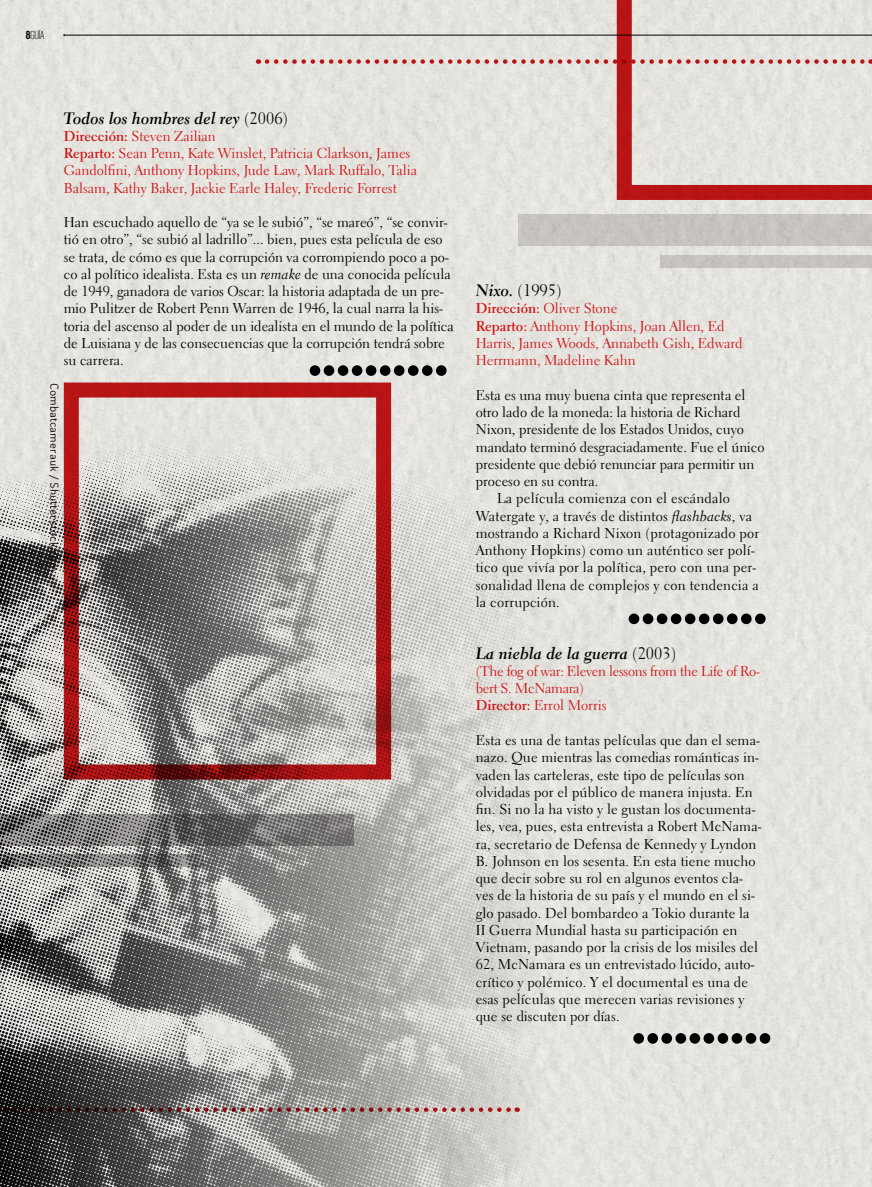
<style>
.page{position:relative;width:872px;height:1187px;background:#fff}
.page>*{position:absolute;margin:0;border:0;box-sizing:border-box;transform-origin:0 0}
.t1{font:16.5px "Electra LT Std Bold Cursive";color:#000}
.t2{font:16.5px "Electra LT Std";color:#000}
.t3{font:14.25px/17.2px "Electra LT Std";letter-spacing:.01em;color:#000}
.t4{font:14.25px/17.2px "Electra LT Std";color:#cd1719}
.t5{font:14.25px/17.2px "Electra LT Std";letter-spacing:-.02em;color:#cd1719}
.t6{font:300 12px "Certa Sans";color:#000}
.t7{font:300 12px "Giorgio Sans";color:#000}
.s1{font-weight:700}
.s2{font-family:"Electra LT Std"}
.s3{font-family:"Electra LT Std Cursive"}
.s4{font-family:"Electra LT Std Bold Cursive"}
</style>
<div class="page">
<div style="left:0;top:0;width:872px;height:1186px;background:#e6e4df"></div>
<img style="left:0;top:441px;width:540px;height:745px">
<div style="left:64px;top:382px;width:327px;height:397px;border:15px solid #cd1719"></div>
<div style="left:310px;top:365px;width:10px;height:11px;background:#000;border-radius:50%"></div>
<div style="left:324px;top:365px;width:10px;height:11px;background:#000;border-radius:50%"></div>
<div style="left:338px;top:365px;width:10px;height:11px;background:#000;border-radius:50%"></div>
<div style="left:352px;top:365px;width:10px;height:11px;background:#000;border-radius:50%"></div>
<div style="left:366px;top:365px;width:10px;height:11px;background:#000;border-radius:50%"></div>
<div style="left:380px;top:365px;width:10px;height:11px;background:#000;border-radius:50%"></div>
<div style="left:394px;top:365px;width:10px;height:11px;background:#000;border-radius:50%"></div>
<div style="left:408px;top:365px;width:10px;height:11px;background:#000;border-radius:50%"></div>
<div style="left:422px;top:365px;width:10px;height:11px;background:#000;border-radius:50%"></div>
<div style="left:436px;top:365px;width:10px;height:11px;background:#000;border-radius:50%"></div>
<div style="left:628px;top:613px;width:11px;height:11px;background:#000;border-radius:50%"></div>
<div style="left:642px;top:613px;width:11px;height:11px;background:#000;border-radius:50%"></div>
<div style="left:657px;top:613px;width:10px;height:11px;background:#000;border-radius:50%"></div>
<div style="left:671px;top:613px;width:10px;height:11px;background:#000;border-radius:50%"></div>
<div style="left:685px;top:613px;width:10px;height:11px;background:#000;border-radius:50%"></div>
<div style="left:699px;top:613px;width:10px;height:11px;background:#000;border-radius:50%"></div>
<div style="left:713px;top:613px;width:10px;height:11px;background:#000;border-radius:50%"></div>
<div style="left:727px;top:613px;width:10px;height:11px;background:#000;border-radius:50%"></div>
<div style="left:741px;top:613px;width:10px;height:11px;background:#000;border-radius:50%"></div>
<div style="left:755px;top:613px;width:10px;height:11px;background:#000;border-radius:50%"></div>
<div style="left:633px;top:1032px;width:11px;height:11px;background:#000;border-radius:50%"></div>
<div style="left:647px;top:1032px;width:11px;height:11px;background:#000;border-radius:50%"></div>
<div style="left:661px;top:1032px;width:11px;height:11px;background:#000;border-radius:50%"></div>
<div style="left:675px;top:1032px;width:11px;height:11px;background:#000;border-radius:50%"></div>
<svg style="left:689px;top:1032px;width:11px;height:11px"></svg>
<svg style="left:703px;top:1032px;width:11px;height:11px"></svg>
<svg style="left:717px;top:1032px;width:11px;height:11px"></svg>
<svg style="left:731px;top:1032px;width:11px;height:11px"></svg>
<svg style="left:745px;top:1032px;width:11px;height:11px"></svg>
<svg style="left:759px;top:1032px;width:11px;height:11px"></svg>
<div style="left:519px;top:214px;width:353px;height:32px;background:#c6c3c0"></div>
<div style="left:660px;top:255px;width:212px;height:13px;background:#c6c2bf"></div>
<svg style="left:0;top:814px;width:354px;height:31px;background:#726f6e"></svg>
<svg style="left:0;top:854px;width:204px;height:13px;background:#726f6f"></svg>
<svg style="left:0;top:1107px;width:517px;height:4px;background:#825d5b"></svg>
<svg style="left:267px;top:59px;width:350px;height:5px;background:#d59c99"></svg>
<svg style="left:617px;top:0;width:255px;height:200px;background:#dec6c2"></svg>
<hr style="left:64px;top:35px;width:808px;height:1px;background:#000">
<p class="t7" style="left:26px;top:30px;width:20px"><span class="s1">8</span>GUÍA</p>
<p class="t1" style="left:64px;top:108px;width:226px">Todos los hombres del rey <span class="s2">(2006)</span></p>
<p class="t4" style="left:64px;top:127px;width:355px"><span class="s1">Dirección:</span> Steven Zailian<br><span class="s1">Reparto:</span> Sean Penn, Kate Winslet, Patricia Clarkson, James Gandolfini, Anthony Hopkins, Jude Law, Mark Ruffalo, Talia Balsam, Kathy Baker, Jackie Earle Haley, Frederic Forrest</p>
<p class="t3" style="left:64px;top:214px;width:391px">Han escuchado aquello de “ya se le subió”, “se mareó”, “se convir&shy;tió en otro”, “se subió al ladrillo”... bien, pues esta película de eso se trata, de cómo es que la corrupción va corrompiendo poco a po&shy;co al político idealista. Esta es un <span class="s3">remake</span> de una conocida película de 1949, ganadora de varios Oscar: la historia adaptada de un pre&shy;mio Pulitzer de Robert Penn Warren de 1946, la cual narra la his&shy;toria del ascenso al poder de un idealista en el mundo de la política de Luisiana y de las consecuencias que la corrupción tendrá sobre su carrera.</p>
<p class="t6" style="left:62px;top:383px;width:189px;rotate:90deg">Combatcamerauk / Shutterstock.com</p>
<p class="t2" style="left:476px;top:280px;width:87px"><span class="s4">Nixo.</span> (1995)</p>
<p class="t4" style="left:476px;top:300px;width:268px"><span class="s1">Dirección:</span> Oliver Stone<br><span class="s1">Reparto:</span> Anthony Hopkins, Joan Allen, Ed Harris, James Woods, Annabeth Gish, Edward Herrmann, Madeline Kahn</p>
<p class="t3" style="left:476px;top:386px;width:271px">Esta es una muy buena cinta que representa el</p>
<p class="t3" style="left:476px;top:403px;width:266px">otro lado de la moneda: la historia de Richard</p>
<p class="t3" style="left:476px;top:421px;width:270px">Nixon, presidente de los Estados Unidos, cuyo</p>
<p class="t3" style="left:476px;top:438px;width:290px">mandato terminó desgraciadamente. Fue el único</p>
<p class="t3" style="left:476px;top:455px;width:280px">presidente que debió renunciar para permitir un</p>
<p class="t3" style="left:476px;top:472px;width:124px">proceso en su contra.</p>
<p class="t3" style="left:497px;top:490px;width:234px">La película comienza con el escándalo</p>
<p class="t3" style="left:476px;top:507px;width:278px">Watergate y, a través de distintos <span class="s3">flashbacks</span>, va</p>
<p class="t3" style="left:476px;top:524px;width:285px">mostrando a Richard Nixon (protagonizado por</p>
<p class="t3" style="left:476px;top:541px;width:280px">Anthony Hopkins) como un auténtico ser polí-</p>
<p class="t3" style="left:476px;top:559px;width:282px">tico que vivía por la política, pero con una per-</p>
<p class="t3" style="left:476px;top:576px;width:284px">sonalidad llena de complejos y con tendencia a</p>
<p class="t3" style="left:476px;top:593px;width:85px">la corrupción.</p>
<p class="t1" style="left:476px;top:643px;width:202px">La niebla de la guerra <span class="s2">(2003)</span></p>
<p class="t5" style="left:476px;top:662px;width:285px">(The fog of war: Eleven lessons from the Life of Ro&shy;bert S. McNamara)<br><span class="s1">Director:</span> Errol Morris</p>
<p class="t3" style="left:476px;top:731px;width:287px">Esta es una de tantas películas que dan el sema&shy;nazo. Que mientras las comedias románticas in&shy;vaden las carteleras, este tipo de películas son olvidadas por el público de manera injusta. En fin. Si no la ha visto y le gustan los documenta&shy;les, vea, pues, esta entrevista a Robert McNama&shy;ra, secretario de Defensa de Kennedy y Lyndon B. Johnson en los sesenta. En esta tiene mucho que decir sobre su rol en algunos eventos cla&shy;ves de la historia de su país y el mundo en el si&shy;glo pasado. Del bombardeo a Tokio durante la II Guerra Mundial hasta su participación en Vietnam, pasando por la crisis de los misiles del 62, McNamara es un entrevistado lúcido, auto&shy;crítico y polémico. Y el documental es una de esas películas que merecen varias revisiones y que se discuten por días.</p>
</div>
